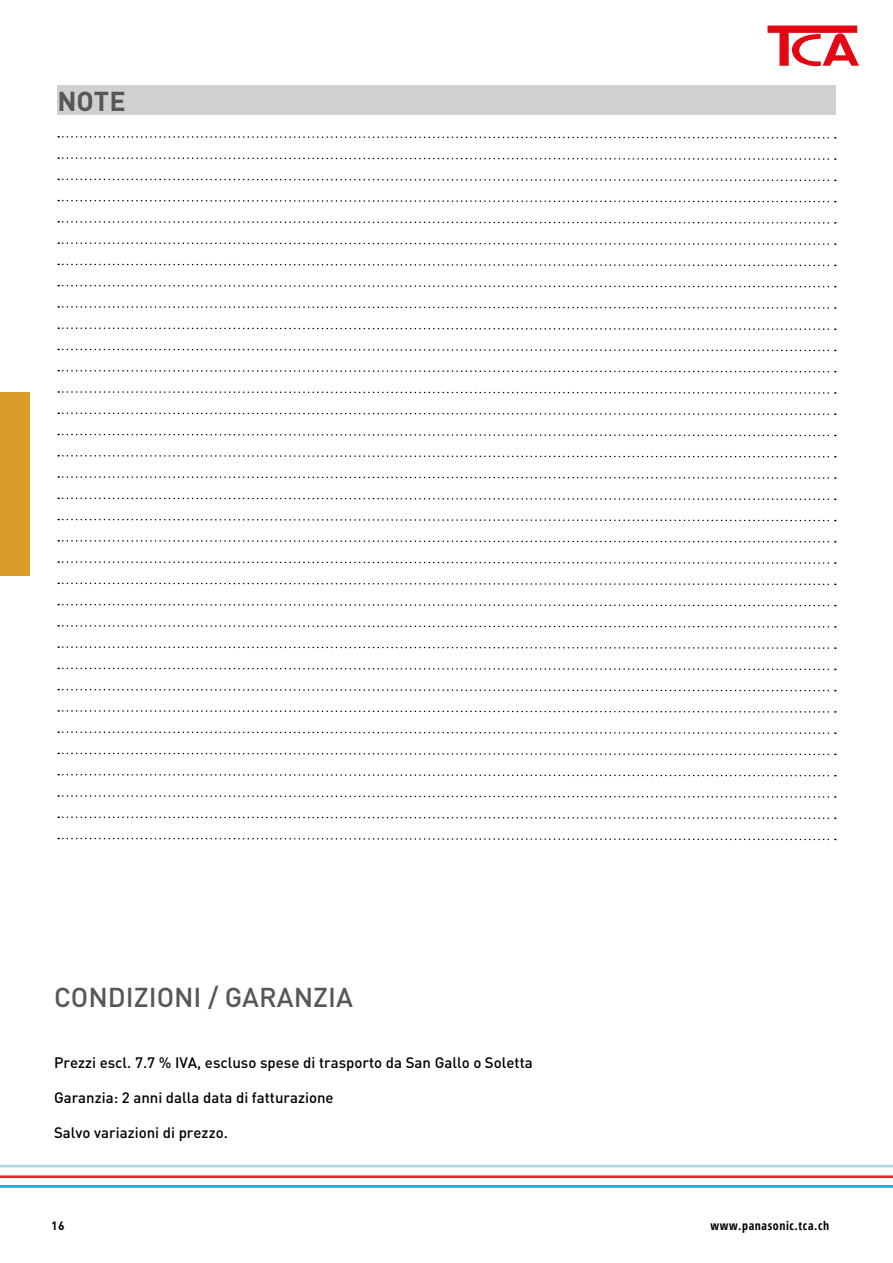
<style>
.page{position:relative;width:893px;height:1263px;background:#fff}
.page>*{position:absolute;margin:0;border:0;box-sizing:border-box;transform-origin:0 0}
.t1{font:500 27px "DIN";color:#575756}
.t2{font:700 27px "DIN";color:#575756}
.t3{font:500 15px "DIN";color:#000}
.t4{font:700 condensed 12px "Open Sans";letter-spacing:.05em;color:#000}
.t5{font:700 12px "DIN";color:#000}
</style>
<div class="page">
<svg style="left:767px;top:26px;width:92px;height:40px"></svg>
<hr style="left:0;top:1165px;width:893px;height:2px;background:#afd8e0">
<hr style="left:0;top:1175px;width:893px;height:3px;background:#e62a27">
<hr style="left:0;top:1185px;width:893px;height:3px;background:#1da7e0">
<div style="left:0;top:392px;width:30px;height:183px;background:#d99c28"></div>
<div style="left:57px;top:85px;width:779px;height:30px;background:#d0d0d0"></div>
<svg style="left:58px;top:136px;width:778px;height:3px"></svg>
<svg style="left:58px;top:157px;width:778px;height:3px"></svg>
<svg style="left:58px;top:178px;width:778px;height:4px"></svg>
<svg style="left:58px;top:199px;width:778px;height:4px"></svg>
<svg style="left:58px;top:221px;width:778px;height:3px"></svg>
<svg style="left:58px;top:242px;width:778px;height:3px"></svg>
<svg style="left:58px;top:263px;width:778px;height:4px"></svg>
<svg style="left:58px;top:284px;width:778px;height:4px"></svg>
<svg style="left:58px;top:306px;width:778px;height:3px"></svg>
<svg style="left:58px;top:327px;width:778px;height:3px"></svg>
<svg style="left:58px;top:348px;width:778px;height:4px"></svg>
<svg style="left:58px;top:370px;width:778px;height:3px"></svg>
<svg style="left:58px;top:391px;width:778px;height:3px"></svg>
<svg style="left:58px;top:412px;width:778px;height:3px"></svg>
<svg style="left:58px;top:433px;width:778px;height:4px"></svg>
<svg style="left:58px;top:455px;width:778px;height:3px"></svg>
<svg style="left:58px;top:476px;width:778px;height:3px"></svg>
<svg style="left:58px;top:497px;width:778px;height:3px"></svg>
<svg style="left:58px;top:518px;width:778px;height:4px"></svg>
<svg style="left:58px;top:540px;width:778px;height:3px"></svg>
<svg style="left:58px;top:561px;width:778px;height:3px"></svg>
<svg style="left:58px;top:582px;width:778px;height:4px"></svg>
<svg style="left:58px;top:603px;width:778px;height:4px"></svg>
<svg style="left:58px;top:625px;width:778px;height:3px"></svg>
<svg style="left:58px;top:646px;width:778px;height:3px"></svg>
<svg style="left:58px;top:667px;width:778px;height:4px"></svg>
<svg style="left:58px;top:688px;width:778px;height:4px"></svg>
<svg style="left:58px;top:710px;width:778px;height:3px"></svg>
<svg style="left:58px;top:731px;width:778px;height:3px"></svg>
<svg style="left:58px;top:752px;width:778px;height:4px"></svg>
<svg style="left:58px;top:774px;width:778px;height:3px"></svg>
<svg style="left:58px;top:795px;width:778px;height:3px"></svg>
<svg style="left:58px;top:816px;width:778px;height:3px"></svg>
<svg style="left:58px;top:837px;width:778px;height:4px"></svg>
<h1 class="t2" style="left:57px;top:84px;width:70px">NOTE</h1>
<h1 class="t1" style="left:54px;top:980px;width:300px">CONDIZIONI / GARANZIA</h1>
<p class="t3" style="left:54px;top:1052px;width:480px">Prezzi escl. 7.7 % IVA, escluso spese di trasporto da San Gallo o Soletta</p>
<p class="t3" style="left:54px;top:1087px;width:281px">Garanzia: 2 anni dalla data di fatturazione</p>
<p class="t3" style="left:54px;top:1123px;width:175px">Salvo variazioni di prezzo.</p>
<p class="t5" style="left:51px;top:1218px;width:15px">16</p>
<p class="t4" style="left:710px;top:1217px;width:120px">www.panasonic.tca.ch</p>
</div>
